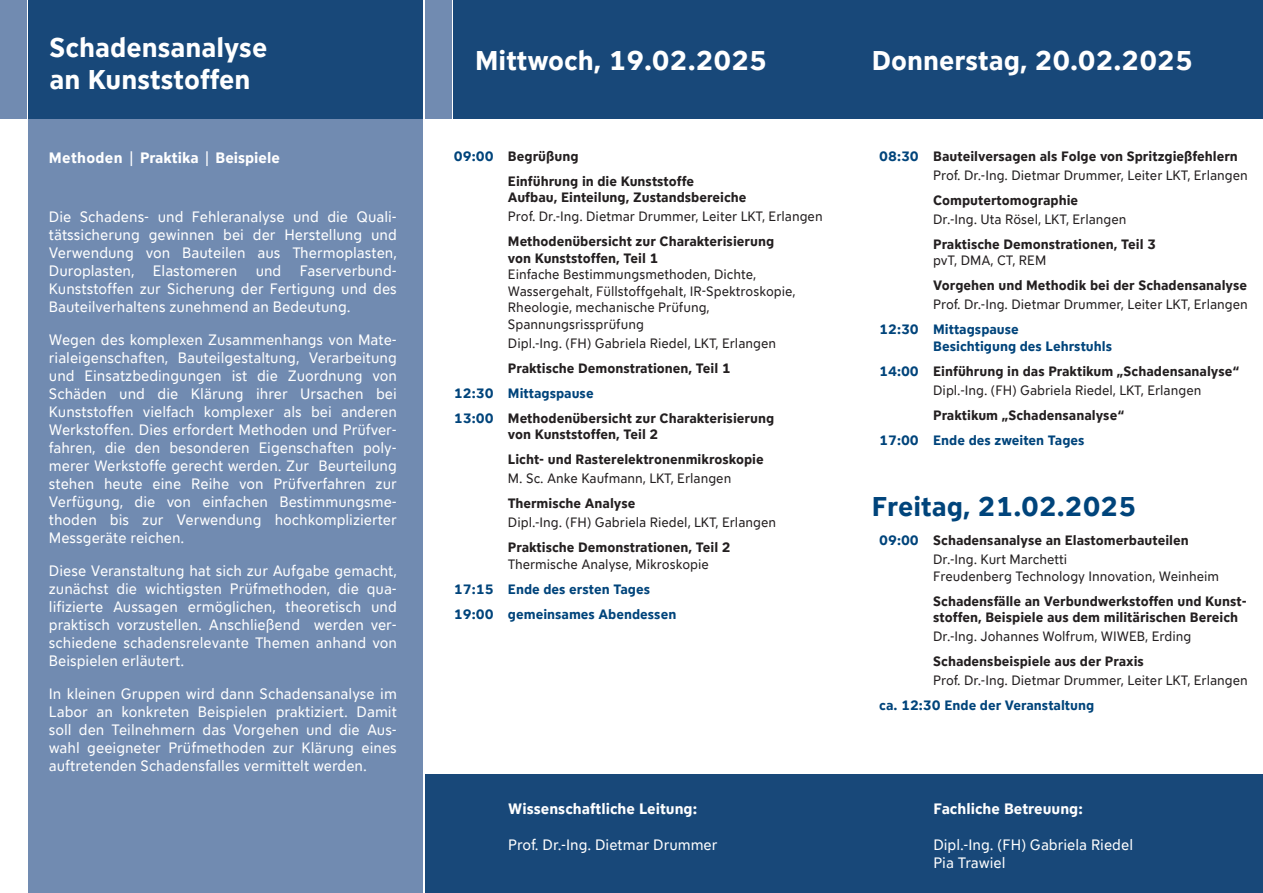
<style>
.page{position:relative;width:1263px;height:893px;background:#fff}
.page>*{position:absolute;margin:0;border:0;box-sizing:border-box;transform-origin:0 0}
.t1{font:700 27px/32.4px "FAU Sans Office";color:#fff}
.t2{font:700 27px "FAU Sans Office";color:#00447b}
.t3{font:15px/18px "FAU Sans Office";color:#fff;text-align:justify}
.t4{font:700 15px "FAU Sans Office";color:#fff}
.t5{font:700 13.5px/25px "FAU Sans Office";color:#231f20}
.t6{font:13.5px/16.5px "FAU Sans Office";color:#231f20}
.t7{font:700 13.5px/25px "FAU Sans Office";color:#00447b}
.s1{color:#00447b}
.s2{font-weight:700;color:#00447b}
.s3{font-weight:700}
.s4{font-weight:400}
</style>
<div class="page">
<div style="left:28px;top:118px;width:395px;height:775px;background:#718bb1"></div>
<div style="left:28px;top:0;width:395px;height:118px;background:#184879"></div>
<div style="left:454px;top:0;width:809px;height:118px;background:#184879"></div>
<div style="left:425px;top:0;width:26px;height:118px;background:#718bb1"></div>
<div style="left:0;top:0;width:26px;height:118px;background:#718bb1"></div>
<div style="left:425px;top:775px;width:838px;height:118px;background:#184879"></div>
<h1 class="t1" style="left:50px;top:30px;width:219px">Schadensanalyse an Kunststoffen</h1>
<p class="t4" style="left:49px;top:146px;width:232px">Methoden | Praktika | Beispiele</p>
<p class="t3" style="left:49px;top:207px;width:349px">Die Schadens- und Fehleranalyse und die Quali&shy;tätssicherung gewinnen bei der Herstellung und Verwendung von Bauteilen aus Thermoplasten, Duroplasten, Elastomeren und Faserverbund-Kunststoffen zur Sicherung der Fertigung und des Bauteilverhaltens zunehmend an Bedeutung.</p>
<p class="t3" style="left:49px;top:330px;width:349px">Wegen des komplexen Zusammenhangs von Mate&shy;rialeigenschaften, Bauteilgestaltung, Verarbeitung und Einsatzbedingungen ist die Zuordnung von Schäden und die Klärung ihrer Ursachen bei Kunststoffen vielfach komplexer als bei anderen Werkstoffen. Dies erfordert Methoden und Prüfver&shy;fahren, die den besonderen Eigenschaften poly&shy;merer Werkstoffe gerecht werden. Zur Beurteilung stehen heute eine Reihe von Prüfverfahren zur Verfügung, die von einfachen Bestimmungsme&shy;thoden bis zur Verwendung hochkomplizierter Messgeräte reichen.</p>
<p class="t3" style="left:49px;top:561px;width:349px">Diese Veranstaltung hat sich zur Aufgabe gemacht, zunächst die wichtigsten Prüfmethoden, die qua&shy;lifizierte Aussagen ermöglichen, theoretisch und praktisch vorzustellen. Anschließend werden ver&shy;schiedene schadensrelevante Themen anhand von Beispielen erläutert.</p>
<p class="t3" style="left:49px;top:683px;width:349px">In kleinen Gruppen wird dann Schadensanalyse im Labor an konkreten Beispielen praktiziert. Damit soll den Teilnehmern das Vorgehen und die Aus&shy;wahl geeigneter Prüfmethoden zur Klärung eines auftretenden Schadensfalles vermittelt werden.</p>
<h1 class="t1" style="left:475px;top:42px;width:293px">Mittwoch, 19.02.2025</h1>
<p class="t5" style="left:508px;top:143px;width:188px;text-indent:-54px"><span class="s1">09:00</span> Begrüßung<br>Einführung in die Kunststoffe</p>
<p class="t5" style="left:508px;top:184px;width:240px">Aufbau, Einteilung, Zustandsbereiche</p>
<p class="t6" style="left:508px;top:208px;width:316px">Prof. Dr.-Ing. Dietmar Drummer, Leiter LKT, Erlangen</p>
<p class="t5" style="left:508px;top:233px;width:268px;line-height:16.5px">Methodenübersicht zur Charakterisierung von Kunststoffen, Teil 1</p>
<p class="t6" style="left:508px;top:266px;width:289px">Einfache Bestimmungsmethoden, Dichte, Wassergehalt, Füllstoffgehalt, IR-Spektroskopie, Rheologie, mechanische Prüfung, Spannungsrissprüfung</p>
<p class="t6" style="left:508px;top:334px;width:270px">Dipl.-Ing. (FH) Gabriela Riedel, LKT, Erlangen</p>
<p class="t5" style="left:508px;top:355px;width:224px">Praktische Demonstrationen, Teil 1</p>
<p class="t5" style="left:454px;top:380px;width:322px"><span class="s1">12:30 Mittagspause<br>13:00</span> Methodenübersicht zur Charakterisierung</p>
<p class="t5" style="left:508px;top:421px;width:257px">von Kunststoffen, Teil 2<br>Licht- und Rasterelektronenmikroskopie</p>
<p class="t6" style="left:508px;top:470px;width:225px">M. Sc. Anke Kaufmann, LKT, Erlangen</p>
<p class="t5" style="left:508px;top:490px;width:129px">Thermische Analyse</p>
<p class="t6" style="left:508px;top:514px;width:270px">Dipl.-Ing. (FH) Gabriela Riedel, LKT, Erlangen</p>
<p class="t5" style="left:508px;top:534px;width:224px">Praktische Demonstrationen, Teil 2</p>
<p class="t6" style="left:508px;top:555px;width:202px">Thermische Analyse, Mikroskopie</p>
<p class="t7" style="left:454px;top:576px;width:224px">17:15 Ende des ersten Tages<br>19:00 gemeinsames Abendessen</p>
<p class="t4" style="left:508px;top:797px;width:190px">Wissenschaftliche Leitung:</p>
<p class="t3" style="left:508px;top:834px;width:211px">Prof. Dr.-Ing. Dietmar Drummer</p>
<h1 class="t1" style="left:872px;top:42px;width:323px">Donnerstag, 20.02.2025</h1>
<p class="t6" style="left:933px;top:146px;width:316px;line-height:19px;text-indent:-54px"><span class="s2">08:30</span> <span class="s3">Bauteilversagen als Folge von Spritzgießfehlern<br></span>Prof. Dr.-Ing. Dietmar Drummer, Leiter LKT, Erlangen</p>
<p class="t5" style="left:933px;top:187px;width:147px">Computertomographie</p>
<p class="t6" style="left:933px;top:210px;width:195px">Dr.-Ing. Uta Rösel, LKT, Erlangen</p>
<p class="t5" style="left:933px;top:231px;width:224px">Praktische Demonstrationen, Teil 3</p>
<p class="t6" style="left:933px;top:252px;width:115px">pvT, DMA, CT, REM</p>
<p class="t5" style="left:933px;top:272px;width:315px">Vorgehen und Methodik bei der Schadensanalyse</p>
<p class="t6" style="left:933px;top:296px;width:316px">Prof. Dr.-Ing. Dietmar Drummer, Leiter LKT, Erlangen</p>
<p class="t7" style="left:933px;top:321px;width:180px;line-height:16.5px;text-indent:-54px">12:30 Mittagspause<br>Besichtigung des Lehrstuhls</p>
<p class="t5" style="left:933px;top:361px;width:307px;line-height:19px;text-indent:-54px"><span class="s1">14:00</span> Einführung in das Praktikum „Schadensanalyse“<br><span class="s4">Dipl.-Ing. (FH) Gabriela Riedel, LKT, Erlangen</span></p>
<p class="t5" style="left:933px;top:402px;width:192px">Praktikum „Schadensanalyse“</p>
<p class="t7" style="left:879px;top:427px;width:207px">17:00 Ende des zweiten Tages</p>
<h1 class="t2" style="left:872px;top:487px;width:266px">Freitag, 21.02.2025</h1>
<p class="t5" style="left:933px;top:530px;width:257px;line-height:19px;text-indent:-54px"><span class="s1">09:00</span> Schadensanalyse an Elastomerbauteilen<br><span class="s4">Dr.-Ing. Kurt Marchetti</span></p>
<p class="t6" style="left:933px;top:567px;width:287px">Freudenberg Technology Innovation, Weinheim</p>
<p class="t5" style="left:933px;top:592px;width:315px;line-height:16.5px">Schadensfälle an Verbundwerkstoffen und Kunst&shy;stoffen, Beispiele aus dem militärischen Bereich</p>
<p class="t6" style="left:933px;top:627px;width:260px">Dr.-Ing. Johannes Wolfrum, WIWEB, Erding</p>
<p class="t5" style="left:933px;top:648px;width:212px">Schadensbeispiele aus der Praxis</p>
<p class="t6" style="left:933px;top:671px;width:316px">Prof. Dr.-Ing. Dietmar Drummer, Leiter LKT, Erlangen</p>
<p class="t7" style="left:879px;top:692px;width:217px">ca. 12:30 Ende der Veranstaltung</p>
<p class="t4" style="left:933px;top:797px;width:151px">Fachliche Betreuung:</p>
<p class="t3" style="left:933px;top:834px;width:201px">Dipl.-Ing. (FH) Gabriela Riedel<br>Pia Trawiel</p>
</div>
